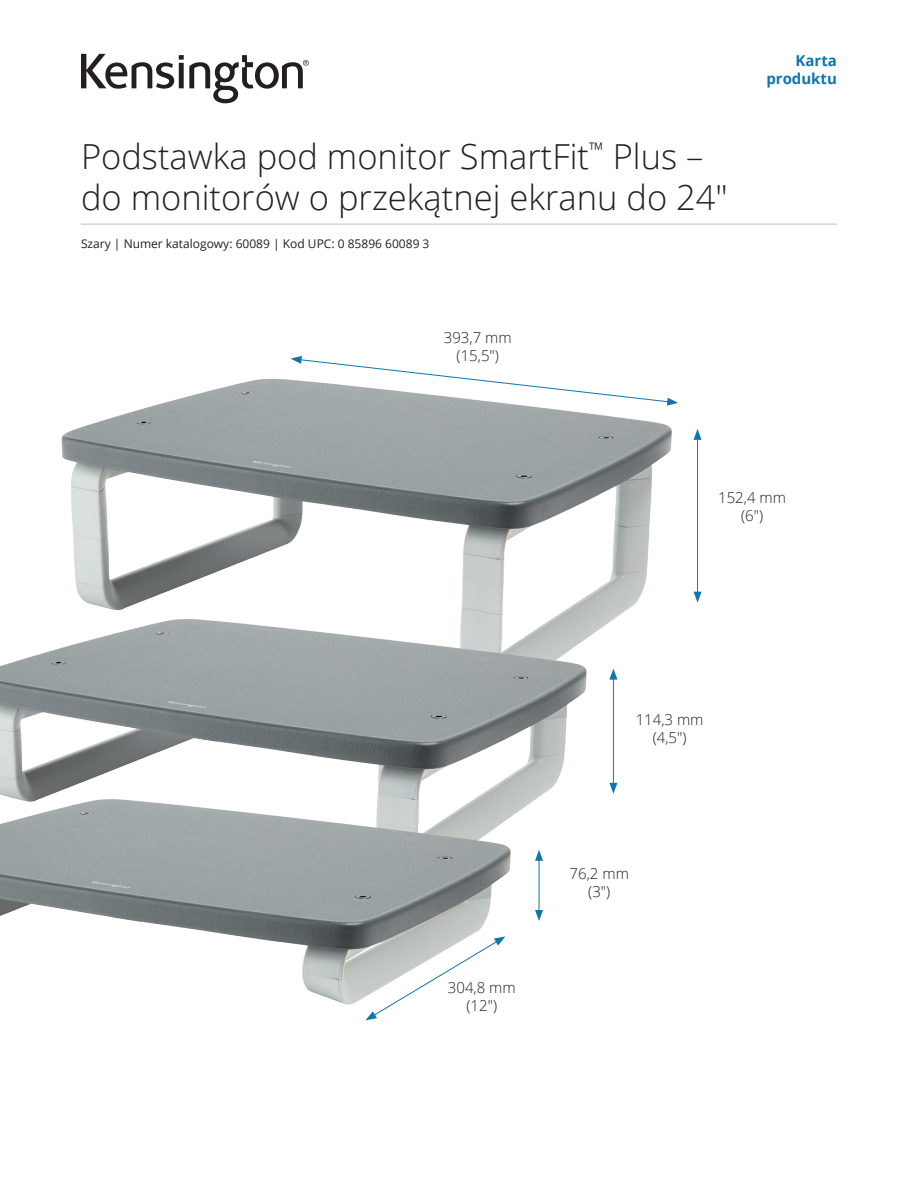
<style>
.page{position:relative;width:918px;height:1188px;background:#fff}
.page>*{position:absolute;margin:0;border:0;box-sizing:border-box;transform-origin:0 0}
.t1{font:300 34.5px/41.4px "Open Sans";color:#231f20}
.t2{font:300 15px/18px "Open Sans";color:#231f20;text-align:center}
.t3{font:700 15px/18px "Open Sans";color:#0e76ae;text-align:right}
.t4{font:12px "Open Sans";color:#231f20}
</style>
<div class="page">
<img style="left:0;top:358px;width:695px;height:663px">
<svg style="left:81px;top:54px;width:228px;height:49px"></svg>
<svg style="left:291px;top:356px;width:387px;height:50px"></svg>
<svg style="left:365px;top:936px;width:140px;height:84px"></svg>
<hr style="left:697px;top:438px;width:1px;height:156px;background:#0e76ae">
<svg style="left:694px;top:429px;width:8px;height:11px"></svg>
<svg style="left:694px;top:592px;width:8px;height:11px"></svg>
<hr style="left:613px;top:677px;width:1px;height:108px;background:#0e76ae">
<svg style="left:609px;top:669px;width:8px;height:11px"></svg>
<svg style="left:609px;top:783px;width:8px;height:11px"></svg>
<hr style="left:539px;top:858px;width:1px;height:54px;background:#0e76ae">
<svg style="left:535px;top:850px;width:8px;height:11px"></svg>
<svg style="left:535px;top:910px;width:8px;height:11px"></svg>
<hr style="left:81px;top:224px;width:756px;height:1px;background:#bcbdc0">
<p class="t1" style="left:81px;top:135px;width:648px">Podstawka pod monitor SmartFit<sup>™</sup> Plus – do monitorów o przekątnej ekranu do 24"</p>
<p class="t4" style="left:81px;top:236px;width:350px">Szary | Numer katalogowy: 60089 | Kod UPC: 0 85896 60089 3</p>
<p class="t2" style="left:444px;top:328px;width:69px">393,7 mm (15,5")</p>
<p class="t3" style="left:766px;top:52px;width:72px">Karta produktu</p>
<p class="t2" style="left:718px;top:488px;width:69px">152,4 mm (6")</p>
<p class="t2" style="left:448px;top:979px;width:69px">304,8 mm (12")</p>
<p class="t2" style="left:636px;top:710px;width:69px">114,3 mm (4,5")</p>
<p class="t2" style="left:570px;top:864px;width:61px">76,2 mm (3")</p>
</div>
